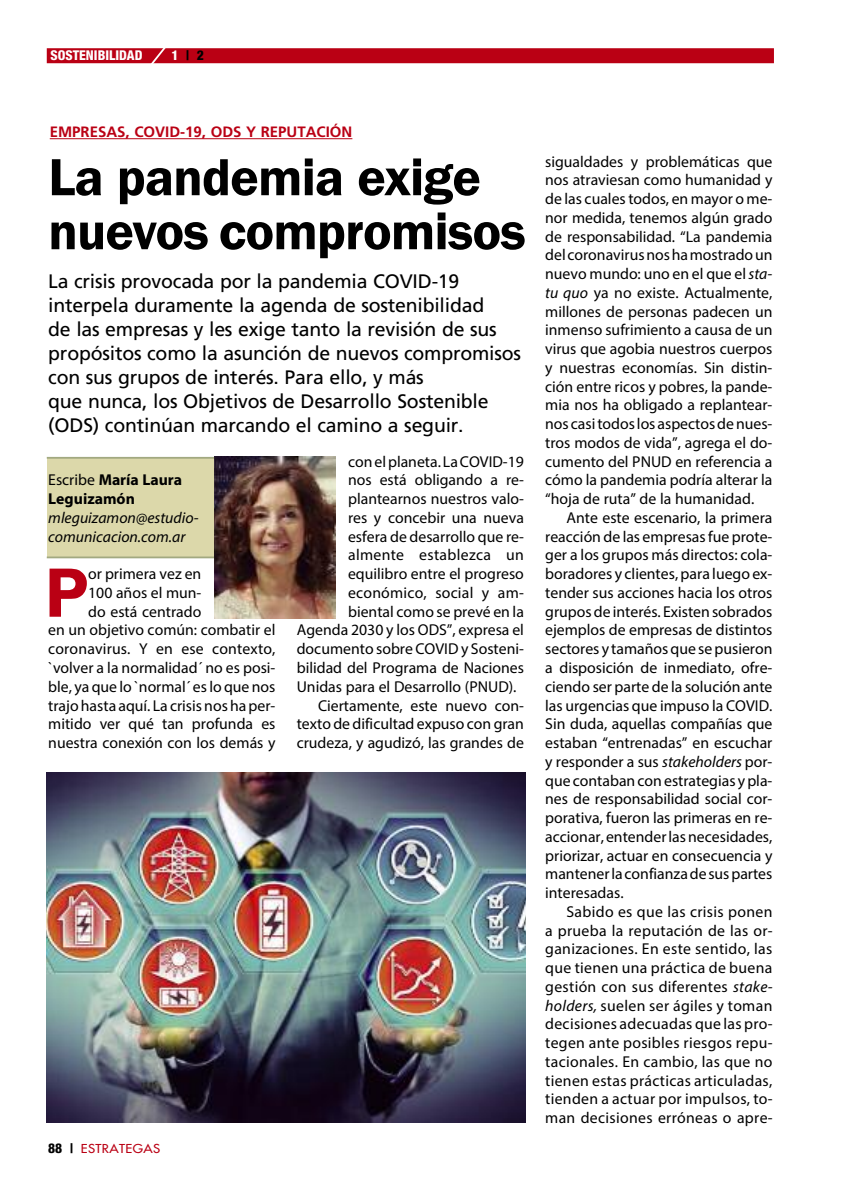
<style>
.page{position:relative;width:842px;height:1191px;background:#fff}
.page>*{position:absolute;margin:0;border:0;box-sizing:border-box;transform-origin:0 0}
.t1{font:600 72.15px "Franklin Gothic";color:#ba0014}
.t2{font:600 54px/54px "Franklin Gothic";letter-spacing:-.015em;color:#000}
.t3{font:19.5px/24px "Frutiger LT Std";letter-spacing:-.01em;color:#000}
.t4{font:15.75px/18.8px "Myriad Pro";color:#000;text-align:justify}
.t5{font:italic 15.75px/18.8px "Myriad Pro";color:#000}
.t6{font:700 15.75px/18.8px "Myriad Pro";color:#000}
.t7{font:15.75px "Myriad Pro";letter-spacing:.02em;color:#000}
.t8{font:700 15px "Frutiger LT Std";color:#ba0014}
.t9{font:800 condensed 13.5px "Helvetica Neue LT Std";color:#fff}
.t10{font:800 condensed 13.5px "Helvetica Neue LT Std";color:#000}
.t11{font:500 12px "Futura Std";letter-spacing:.03em;color:#ba0014;scale:1.1 1}
.s1{color:#fff}
.s2{font-weight:400}
.s3{font-family:"Helvetica Neue LT Std";font-weight:800;font-stretch:condensed;font-size:13.5px;color:#000}
.s4{font-style:italic}
</style>
<div class="page">
<div style="left:47px;top:458px;width:267px;height:99px;background:#dcd8aa"></div>
<hr style="left:50px;top:138px;width:302px;height:1px;background:#ba0014">
<div style="left:47px;top:48px;width:727px;height:15px;background:#ba0014"></div>
<svg style="left:147px;top:48px;width:22px;height:16px"></svg>
<hr style="left:47px;top:457px;width:267px;height:2px;background:#a2a980">
<hr style="left:47px;top:556px;width:267px;height:2px;background:#a2a980">
<img style="left:214px;top:457px;width:121px;height:162px">
<img style="left:47px;top:772px;width:478px;height:350px">
<p class="t9" style="left:50px;top:51px;width:93px">SOSTENIBILIDAD</p>
<p class="t10" style="left:171px;top:51px;width:34px"><span class="s1">1</span>|2</p>
<p class="t8" style="left:50px;top:126px;width:304px">EMPRESAS, COVID-19, ODS Y REPUTACIÓN</p>
<h2 class="t2" style="left:48px;top:150px;width:479px">La pandemia exige nuevos compromisos</h2>
<p class="t3" style="left:48px;top:270px;width:474px">La crisis provocada por la pandemia COVID-19 interpela duramente la agenda de sostenibilidad<br>de las empresas y les exige tanto la revisión de sus propósitos como la asunción de nuevos compromisos con sus grupos de interés. Para ello, y más<br>que nunca, los Objetivos de Desarrollo Sostenible (ODS) continúan marcando el camino a seguir.</p>
<p class="t6" style="left:48px;top:472px;width:136px"><span class="s2">Escribe</span> María Laura<br>Leguizamón</p>
<p class="t5" style="left:48px;top:509px;width:152px">mleguizamon@estudio&shy;comunicacion.com.ar</p>
<h1 class="t1" style="left:45px;top:549px;width:45px">P</h1>
<p class="t4" style="left:88px;top:566px;width:115px">or primera vez en</p>
<p class="t4" style="left:88px;top:584px;width:115px">100 años el mun-</p>
<p class="t4" style="left:88px;top:603px;width:115px">do está centrado</p>
<p class="t4" style="left:48px;top:622px;width:229px">en un objetivo común: combatir el</p>
<p class="t4" style="left:48px;top:641px;width:229px">coronavirus. Y en ese contexto,</p>
<p class="t4" style="left:48px;top:659px;width:229px">`volver a la normalidad´ no es posi-</p>
<p class="t4" style="left:48px;top:678px;width:229px">ble, ya que lo `normal´ eslo que nos</p>
<p class="t4" style="left:48px;top:697px;width:229px">trajo hasta aquí. La crisis nos haper-</p>
<p class="t4" style="left:48px;top:716px;width:229px">mitido ver qué tan profunda es</p>
<p class="t4" style="left:48px;top:734px;width:229px">nuestra conexión con los demás y</p>
<p class="t4" style="left:348px;top:453px;width:177px">conelplaneta. LaCOVID-19</p>
<p class="t4" style="left:348px;top:472px;width:177px">nos está obligando a re-</p>
<p class="t4" style="left:348px;top:491px;width:177px">plantearnos nuestros valo-</p>
<p class="t4" style="left:348px;top:509px;width:177px">res y concebir una nueva</p>
<p class="t4" style="left:348px;top:528px;width:177px">esfera de desarrollo que re-</p>
<p class="t7" style="left:348px;top:549px;width:177px">almente establezca un</p>
<p class="t4" style="left:348px;top:566px;width:177px">equilibro entre el progreso</p>
<p class="t4" style="left:348px;top:584px;width:177px">económico, social y am-</p>
<p class="t4" style="left:348px;top:603px;width:177px">biental como se prevé en la</p>
<p class="t4" style="left:297px;top:622px;width:229px">Agenda 2030 y los ODS”, expresa el</p>
<p class="t4" style="left:297px;top:641px;width:229px">documento sobre COVID y Sosteni-</p>
<p class="t4" style="left:297px;top:659px;width:229px">bilidad del Programa de Naciones</p>
<p class="t4" style="left:297px;top:678px;width:221px">Unidas para el Desarrollo (PNUD).</p>
<p class="t4" style="left:318px;top:697px;width:207px">Ciertamente, este nuevo con-</p>
<p class="t4" style="left:297px;top:716px;width:229px">texto de dificultad expuso con gran</p>
<p class="t4" style="left:297px;top:734px;width:229px">crudeza, y agudizó, las grandes de</p>
<p class="t11" style="left:48px;top:1142px;width:103px"><span class="s3">88 |</span> ESTRATEGAS</p>
<p class="t4" style="left:545px;top:153px;width:229px">sigualdades y problemáticas que nos atraviesan como humanidad y de las cuales todos, en mayor o me&shy;nor medida, tenemos algún grado de responsabilidad. “La pandemia delcoronavirusnoshamostradoun nuevo mundo: uno en el que el<span class="s4">sta&shy;tu quo</span> ya no existe. Actualmente, millones de personas padecen un inmenso sufrimiento a causa de un virus que agobia nuestros cuerpos y nuestras economías. Sin distin&shy;ción entre ricos y pobres, la pande&shy;mia nos ha obligado a replantear&shy;nos casitodoslos aspectosdenues&shy;tros modos de vida”, agrega el do&shy;cumento del PNUD en referencia a cómo la pandemia podría alterar la “hoja de ruta” de la humanidad.</p>
<p class="t4" style="left:545px;top:509px;width:229px;text-indent:21px">Ante este escenario, la primera reacción de las empresasfue prote&shy;ger a los grupos más directos: cola&shy;boradores y clientes, para luego ex&shy;tender sus acciones hacia los otros gruposde interés. Existensobrados ejemplos de empresas de distintos sectores y tamañosque sepusieron a disposición de inmediato, ofre&shy;ciendo ser parte de la solución ante las urgencias que impuso la COVID.<br>Sin duda, aquellas compañías que estaban “entrenadas” en escuchar y responder a sus <span class="s4">stakeholders</span> por&shy;que contabanconestrategias ypla&shy;nes de responsabilidad social cor&shy;porativa, fueron las primeras en re&shy;accionar, entenderlasnecesidades, priorizar, actuar en consecuencia y mantenerlaconfianzadesuspartes interesadas.</p>
<p class="t4" style="left:545px;top:903px;width:229px;text-indent:21px">Sabido es que las crisis ponen a prueba la reputación de las or&shy;ganizaciones. En este sentido, las que tienen una práctica de buena gestión con sus diferentes <span class="s4">stake&shy;holders,</span> suelen ser ágiles y toman decisiones adecuadas que las pro&shy;tegen ante posibles riesgos repu&shy;tacionales. En cambio, las que no tienen estas prácticas articuladas, tienden a actuar por impulsos, to&shy;man decisiones erróneas o apre-</p>
</div>
